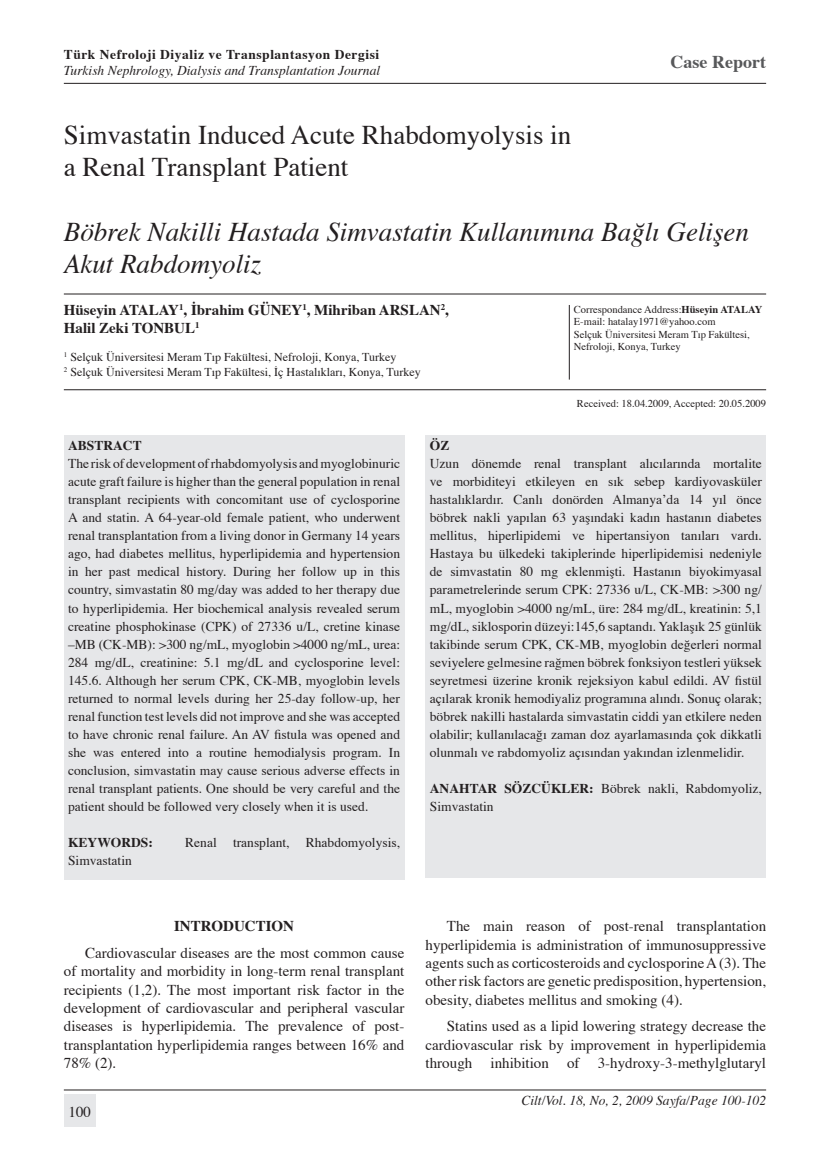
<style>
.page{position:relative;width:830px;height:1149px;background:#fff}
.page>*{position:absolute;margin:0;border:0;box-sizing:border-box;transform-origin:0 0}
.t1{font:italic 27px/32.4px "Times";color:#231f20}
.t2{font:27px/32.4px "Times";color:#231f20}
.t3{font:700 18px "Times";color:#57585a}
.t4{font:15px/18.3px "Times";color:#231f20;text-align:justify}
.t5{font:700 15px/18px "Times";color:#231f20}
.t6{font:13.5px/18px "Times";color:#231f20}
.t7{font:italic 13.5px/16.2px "Times";color:#231f20}
.t8{font:700 13.5px "Times";color:#231f20}
.t9{font:12px/14.4px "Times";color:#231f20}
.t10{font:10.5px/12.6px "Times";color:#231f20}
.s1{font-weight:700;font-style:normal}
.s2{font-weight:700}
</style>
<div class="page">
<hr style="left:64px;top:83px;width:701px;height:1px;background:#231f20">
<hr style="left:64px;top:1089px;width:701px;height:1px;background:#231f20">
<div style="left:64px;top:435px;width:340px;height:444px;background:#e6e7e9"></div>
<div style="left:425px;top:435px;width:340px;height:442px;background:#e6e7e9"></div>
<hr style="left:64px;top:293px;width:701px;height:1px;background:#231f20">
<hr style="left:64px;top:389px;width:701px;height:1px;background:#231f20">
<hr style="left:568px;top:305px;width:1px;height:74px;background:#231f20">
<div style="left:64px;top:1094px;width:32px;height:32px;background:#e6e7e9"></div>
<p class="t7" style="left:64px;top:47px;width:318px"><span class="s1">Türk Nefroloji Diyaliz ve Transplantasyon Dergisi<br></span>Turkish Nephrology, Dialysis and Transplantation Journal</p>
<p class="t2" style="left:64px;top:120px;width:508px">Simvastatin Induced Acute Rhabdomyolysis in a Renal Transplant Patient</p>
<p class="t3" style="left:670px;top:50px;width:97px">Case Report</p>
<p class="t1" style="left:64px;top:217px;width:686px">Böbrek Nakilli Hastada Simvastatin Kullanımına Bağlı Gelişen<br>Akut Rabdomyoliz</p>
<p class="t5" style="left:64px;top:301px;width:386px">Hüseyin ATALAY<sup>1</sup>, İbrahim GÜNEY<sup>1</sup>, Mihriban ARSLAN<sup>2</sup>,<br>Halil Zeki TONBUL<sup>1</sup></p>
<p class="t9" style="left:64px;top:351px;width:358px"><sup>1</sup> Selçuk Üniversitesi Meram Tıp Fakültesi, Nefroloji, Konya, Turkey<br><sup>2</sup> Selçuk Üniversitesi Meram Tıp Fakültesi, İç Hastalıkları, Konya, Turkey</p>
<p class="t10" style="left:573px;top:303px;width:190px">Correspondance Address:<span class="s2">Hüseyin ATALAY </span>E-mail: hatalay1971@yahoo.com<br>Selçuk Üniversitesi Meram Tıp Fakültesi, Nefroloji, Konya, Turkey</p>
<p class="t6" style="left:68px;top:437px;width:333px"><span class="s2">ABSTRACT<br></span>The risk of development ofrhabdomyolysis andmyoglobinuric acute graft failure is higher than the general population in renal transplant recipients with concomitant use of cyclosporine A and statin. A 64-year-old female patient, who underwent renal transplantation from a living donor in Germany 14 years ago, had diabetes mellitus, hyperlipidemia and hypertension in her past medical history. During her follow up in this country, simvastatin 80 mg/day was added to her therapy due to hyperlipidemia. Her biochemical analysis revealed serum creatine phosphokinase (CPK) of 27336 u/L, cretine kinase –MB (CK-MB): &gt;300 ng/mL, myoglobin &gt;4000 ng/mL, urea:<br>284 mg/dL, creatinine: 5.1 mg/dL and cyclosporine level:<br>145.6. Although her serum CPK, CK-MB, myoglobin levels returned to normal levels during her 25-day follow-up, her renal function test levels did not improve and she was accepted to have chronic renal failure. An AV fistula was opened and she was entered into a routine hemodialysis program. In conclusion, simvastatin may cause serious adverse effects in renal transplant patients. One should be very careful and the patient should be followed very closely when it is used.</p>
<p class="t8" style="left:68px;top:832px;width:86px">KEYWORDS:</p>
<p class="t6" style="left:185px;top:833px;width:216px">Renal transplant, Rhabdomyolysis,</p>
<p class="t6" style="left:68px;top:851px;width:65px">Simvastatin</p>
<p class="t10" style="left:576px;top:397px;width:190px">Received: 18.04.2009, Accepted: 20.05.2009</p>
<p class="t6" style="left:429px;top:437px;width:333px"><span class="s2">ÖZ<br></span>Uzun dönemde renal transplant alıcılarında mortalite ve morbiditeyi etkileyen en sık sebep kardiyovasküler hastalıklardır. Canlı donörden Almanya’da 14 yıl önce böbrek nakli yapılan 63 yaşındaki kadın hastanın diabetes mellitus, hiperlipidemi ve hipertansiyon tanıları vardı.<br>Hastaya bu ülkedeki takiplerinde hiperlipidemisi nedeniyle de simvastatin 80 mg eklenmişti. Hastanın biyokimyasal parametrelerinde serum CPK: 27336 u/L, CK-MB: &gt;300 ng/ mL, myoglobin &gt;4000 ng/mL, üre: 284 mg/dL, kreatinin: 5,1 mg/dL, siklosporin düzeyi:145,6 saptandı. Yaklaşık 25 günlük takibinde serum CPK, CK-MB, myoglobin değerleri normal seviyelere gelmesine rağmen böbrek fonksiyon testleri yüksek seyretmesi üzerine kronik rejeksiyon kabul edildi. AV fistül açılarak kronik hemodiyaliz programına alındı. Sonuç olarak; böbrek nakilli hastalarda simvastatin ciddi yan etkilere neden olabilir; kullanılacağı zaman doz ayarlamasında çok dikkatli olunmalı ve rabdomyoliz açısından yakından izlenmelidir.</p>
<p class="t6" style="left:429px;top:779px;width:333px"><span class="s2">ANAHTAR SÖZCÜKLER:</span> Böbrek nakli, Rabdomyoliz,<br>Simvastatin</p>
<p class="t4" style="left:85px;top:913px;width:320px;line-height:26.8px;text-indent:89px"><span class="s2">INTRODUCTION<br></span>Cardiovascular diseases are the most common cause</p>
<p class="t4" style="left:64px;top:962px;width:342px">of mortality and morbidity in long-term renal transplant recipients (1,2). The most important risk factor in the development of cardiovascular and peripheral vascular diseases is hyperlipidemia. The prevalence of post&shy;transplantation hyperlipidemia ranges between 16% and 78% (2).</p>
<p class="t4" style="left:68px;top:1102px;width:24px">100</p>
<p class="t4" style="left:425px;top:917px;width:342px;text-indent:21px">The main reason of post-renal transplantation hyperlipidemia is administration of immunosuppressive agents such as corticosteroids and cyclosporine A (3). The other risk factors are genetic predisposition, hypertension, obesity, diabetes mellitus and smoking (4).</p>
<p class="t4" style="left:425px;top:1017px;width:342px;text-indent:21px">Statins used as a lipid lowering strategy decrease the cardiovascular risk by improvement in hyperlipidemia through inhibition of 3-hydroxy-3-methylglutaryl</p>
<p class="t7" style="left:521px;top:1092px;width:246px">Cilt/Vol. 18, No, 2, 2009 Sayfa/Page 100-102</p>
</div>
